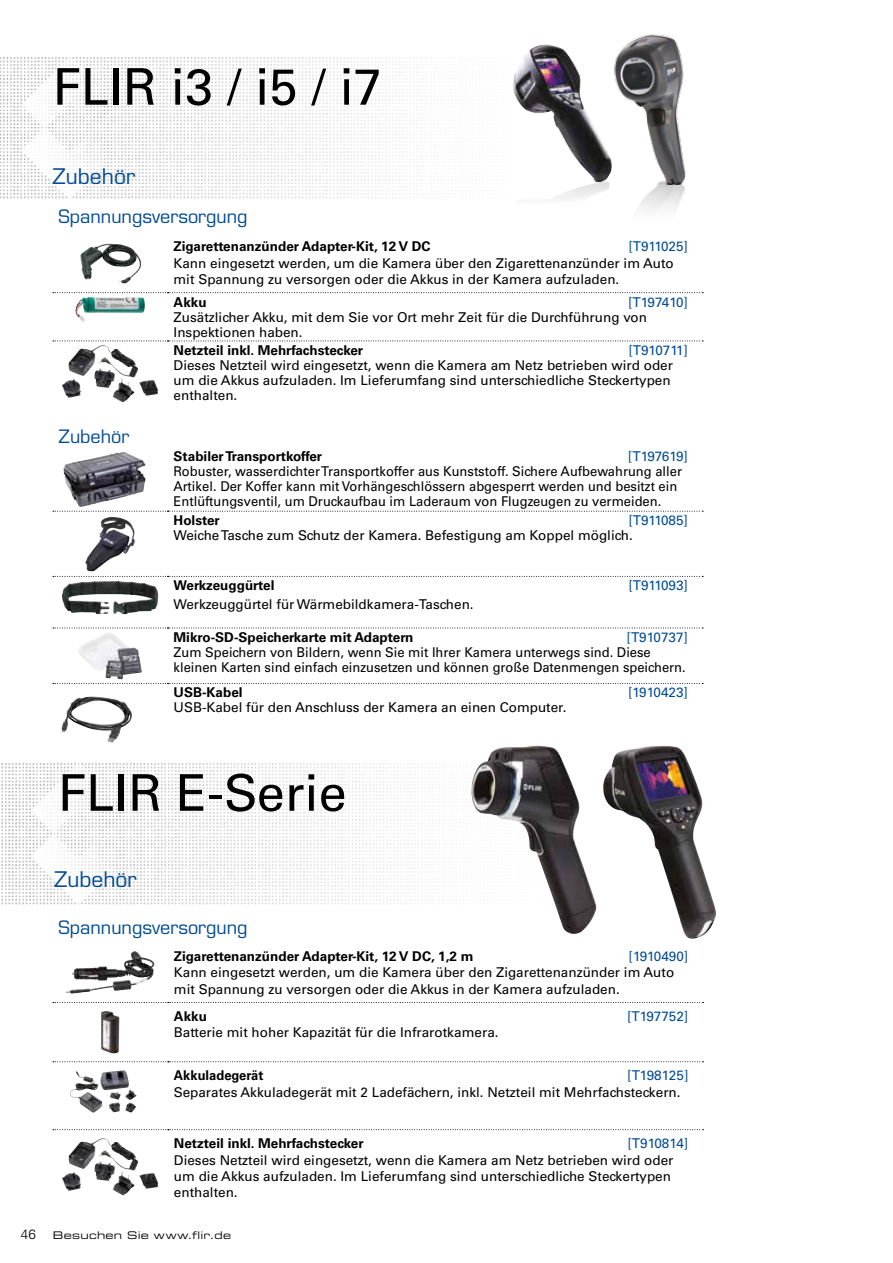
<style>
.page{position:relative;width:893px;height:1263px;background:#fff}
.page>*{position:absolute;margin:0;border:0;box-sizing:border-box;transform-origin:0 0}
.t1{font:50.7px "Univers LT Std";color:#000}
.t2{font:21px "Eurostile LT Std";color:#004b93}
.t3{font:18px "Eurostile LT Std";color:#004b93}
.t4{font:13.5px/16.5px "Univers LT Std";color:#000}
.t5{font:13.5px/15px "Univers LT Std";color:#000;scale:.96 1}
.t6{font:700 13.5px "Univers LT Std";color:#000}
.t7{font:13.5px "Univers LT Std";color:#004b93}
.t8{font:700 13.5px "Univers LT Std";color:#000;scale:.96 1}
.t9{font:13.5px "Univers LT Std";letter-spacing:-.025em;color:#004b93}
.t10{font:13.5px "Univers LT Std";letter-spacing:-.02em;color:#004b93}
.t11{font:300 13.5px "Univers LT Std";color:#000}
.t12{font:10.5px "Eurostile LT Std Ex 2";letter-spacing:.025em;color:#000}
</style>
<div class="page">
<img style="left:1px;top:763px;width:446px;height:142px">
<img style="left:0;top:57px;width:438px;height:142px">
<img style="left:513px;top:45px;width:96px;height:136px">
<img style="left:586px;top:181px;width:100px;height:30px">
<img style="left:609px;top:34px;width:77px;height:150px">
<img style="left:471px;top:746px;width:125px;height:188px">
<img style="left:603px;top:746px;width:113px;height:193px">
<svg style="left:53px;top:511px;width:650px;height:1px"></svg>
<svg style="left:53px;top:576px;width:650px;height:1px"></svg>
<svg style="left:53px;top:341px;width:650px;height:1px"></svg>
<svg style="left:53px;top:628px;width:650px;height:1px"></svg>
<svg style="left:53px;top:683px;width:650px;height:1px"></svg>
<svg style="left:53px;top:292px;width:650px;height:1px"></svg>
<img style="left:80px;top:244px;width:61px;height:39px">
<img style="left:75px;top:297px;width:70px;height:25px">
<img style="left:68px;top:345px;width:70px;height:32px">
<img style="left:63px;top:452px;width:83px;height:55px">
<img style="left:85px;top:517px;width:27px;height:54px">
<img style="left:62px;top:581px;width:55px;height:33px">
<img style="left:79px;top:633px;width:63px;height:46px">
<img style="left:62px;top:696px;width:70px;height:46px">
<svg style="left:53px;top:1061px;width:651px;height:1px"></svg>
<svg style="left:53px;top:1129px;width:651px;height:1px"></svg>
<svg style="left:53px;top:1002px;width:651px;height:1px"></svg>
<img style="left:72px;top:951px;width:62px;height:30px">
<img style="left:101px;top:1011px;width:19px;height:42px">
<img style="left:70px;top:1070px;width:59px;height:43px">
<img style="left:69px;top:1138px;width:70px;height:32px">
<h1 class="t1" style="left:53px;top:57px;width:331px">FLIR i3 / i5 / i7</h1>
<h2 class="t2" style="left:53px;top:163px;width:84px">Zubehör</h2>
<h3 class="t3" style="left:59px;top:206px;width:190px">Spannungsversorgung</h3>
<p class="t6" style="left:174px;top:238px;width:259px">Zigarettenanzünder Adapter-Kit, 12 V DC</p>
<p class="t7" style="left:628px;top:238px;width:61px">[T911025]</p>
<p class="t4" style="left:174px;top:255px;width:502px">Kann eingesetzt werden, um die Kamera über den Zigarettenanzünder im Auto mit Spannung zu versorgen oder die Akkus in der Kamera aufzuladen.</p>
<p class="t6" style="left:174px;top:294px;width:35px">Akku</p>
<p class="t9" style="left:628px;top:294px;width:61px">[T197410]</p>
<p class="t4" style="left:174px;top:309px;width:475px;line-height:15px">Zusätzlicher Akku, mit dem Sie vor Ort mehr Zeit für die Durchführung von<br>Inspektionen haben.</p>
<p class="t6" style="left:174px;top:342px;width:191px">Netzteil inkl. Mehrfachstecker</p>
<p class="t7" style="left:628px;top:342px;width:61px">[T910711]</p>
<p class="t4" style="left:174px;top:358px;width:501px;line-height:15px">Dieses Netzteil wird eingesetzt, wenn die Kamera am Netz betrieben wird oder um die Akkus aufzuladen. Im Lieferumfang sind unterschiedliche Steckertypen enthalten.</p>
<h3 class="t3" style="left:59px;top:426px;width:72px">Zubehör</h3>
<p class="t6" style="left:174px;top:449px;width:150px">Stabiler Transportkoffer</p>
<p class="t10" style="left:628px;top:449px;width:62px">[T197619]</p>
<p class="t5" style="left:174px;top:464px;width:531px">Robuster, wasserdichter Transportkoffer aus Kunststoff. Sichere Aufbewahrung aller<br>Artikel. Der Koffer kann mit Vorhängeschlössern abgesperrt werden und besitzt ein<br>Entlüftungsventil, um Druckaufbau im Laderaum von Flugzeugen zu vermeiden.</p>
<p class="t6" style="left:174px;top:512px;width:48px">Holster</p>
<p class="t7" style="left:628px;top:512px;width:61px">[T911085]</p>
<p class="t4" style="left:174px;top:527px;width:461px">Weiche Tasche zum Schutz der Kamera. Befestigung am Koppel möglich.</p>
<p class="t6" style="left:174px;top:578px;width:102px">Werkzeuggürtel</p>
<p class="t7" style="left:628px;top:578px;width:61px">[T911093]</p>
<p class="t4" style="left:174px;top:596px;width:302px">Werkzeuggürtel für Wärmebildkamera-Taschen.</p>
<p class="t6" style="left:174px;top:629px;width:241px">Mikro-SD-Speicherkarte mit Adaptern</p>
<p class="t7" style="left:627px;top:629px;width:63px">[T910737]</p>
<p class="t5" style="left:174px;top:645px;width:535px">Zum Speichern von Bildern, wenn Sie mit Ihrer Kamera unterwegs sind. Diese kleinen Karten sind einfach einzusetzen und können große Datenmengen speichern.</p>
<p class="t6" style="left:174px;top:685px;width:71px">USB-Kabel</p>
<p class="t7" style="left:628px;top:685px;width:61px">[1910423]</p>
<p class="t4" style="left:174px;top:699px;width:394px">USB-Kabel für den Anschluss der Kamera an einen Computer.</p>
<h1 class="t1" style="left:58px;top:763px;width:290px">FLIR E-Serie</h1>
<p class="t11" style="left:21px;top:1226px;width:17px">46</p>
<h2 class="t2" style="left:54px;top:867px;width:84px">Zubehör</h2>
<h3 class="t3" style="left:59px;top:917px;width:190px">Spannungsversorgung</h3>
<p class="t6" style="left:174px;top:948px;width:301px">Zigarettenanzünder Adapter-Kit, 12 V DC, 1,2 m</p>
<p class="t7" style="left:628px;top:948px;width:61px">[1910490]</p>
<p class="t4" style="left:174px;top:964px;width:502px">Kann eingesetzt werden, um die Kamera über den Zigarettenanzünder im Auto mit Spannung zu versorgen oder die Akkus in der Kamera aufzuladen.</p>
<p class="t6" style="left:174px;top:1008px;width:35px">Akku</p>
<p class="t7" style="left:627px;top:1008px;width:63px">[T197752]</p>
<p class="t4" style="left:174px;top:1024px;width:326px">Batterie mit hoher Kapazität für die Infrarotkamera.</p>
<p class="t8" style="left:174px;top:1067px;width:95px">Akkuladegerät</p>
<p class="t7" style="left:627px;top:1067px;width:63px">[T198125]</p>
<p class="t4" style="left:174px;top:1083px;width:508px">Separates Akkuladegerät mit 2 Ladefächern, inkl. Netzteil mit Mehrfachsteckern.</p>
<p class="t6" style="left:174px;top:1135px;width:191px">Netzteil inkl. Mehrfachstecker</p>
<p class="t7" style="left:627px;top:1135px;width:63px">[T910814]</p>
<p class="t4" style="left:174px;top:1151px;width:501px">Dieses Netzteil wird eingesetzt, wenn die Kamera am Netz betrieben wird oder um die Akkus aufzuladen. Im Lieferumfang sind unterschiedliche Steckertypen enthalten.</p>
<p class="t12" style="left:53px;top:1228px;width:180px">Besuchen Sie www.flir.de</p>
</div>
